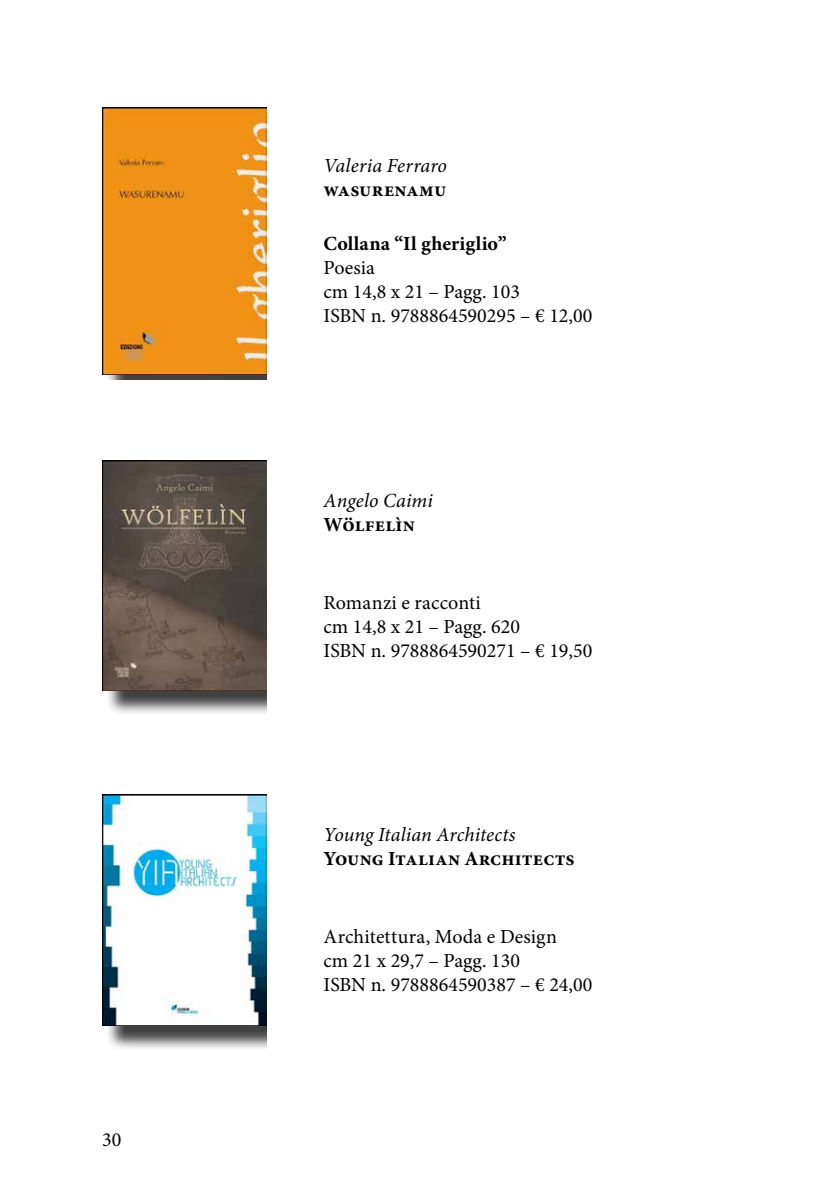
<style>
.page{position:relative;width:840px;height:1191px;background:#fff}
.page>*{position:absolute;margin:0;border:0;box-sizing:border-box;transform-origin:0 0}
.t1{font:20px/24px "Minion Pro";color:#000}
.t2{font:700 20px "Minion Pro";letter-spacing:.01em;color:#000}
.t3{font:italic 20px "Minion Pro";letter-spacing:.005em;color:#000}
</style>
<div class="page">
<div style="left:105px;top:797px;width:161px;height:252px;background:#000;opacity:.75"></div>
<img style="left:102px;top:794px;width:164px;height:232px">
<div style="left:105px;top:464px;width:161px;height:250px;background:#000;opacity:.75"></div>
<img style="left:102px;top:461px;width:164px;height:229px">
<img style="left:102px;top:107px;width:164px;height:268px">
<p class="t1" style="left:102px;top:1127px;width:21px">30</p>
<p class="t3" style="left:323px;top:152px;width:125px">Valeria Ferraro</p>
<p class="t2" style="left:323px;top:176px;width:124px">wasurenamu</p>
<p class="t2" style="left:323px;top:229px;width:185px">Collana “Il gheriglio”</p>
<p class="t1" style="left:323px;top:256px;width:270px">Poesia<br>cm 14,8 x 21 – Pagg. 103<br>ISBN n. 9788864590295 – € 12,00</p>
<p class="t3" style="left:323px;top:487px;width:111px">Angelo Caimi</p>
<p class="t2" style="left:323px;top:510px;width:93px">Wölfelìn</p>
<p class="t1" style="left:323px;top:590px;width:270px">Romanzi e racconti<br>cm 14,8 x 21 – Pagg. 620<br>ISBN n. 9788864590271 – € 19,50</p>
<p class="t3" style="left:323px;top:821px;width:193px">Young Italian Architects</p>
<p class="t2" style="left:323px;top:845px;width:252px">Young Italian Architects</p>
<p class="t1" style="left:323px;top:925px;width:270px">Architettura, Moda e Design<br>cm 21 x 29,7 – Pagg. 130<br>ISBN n. 9788864590387 – € 24,00</p>
</div>
